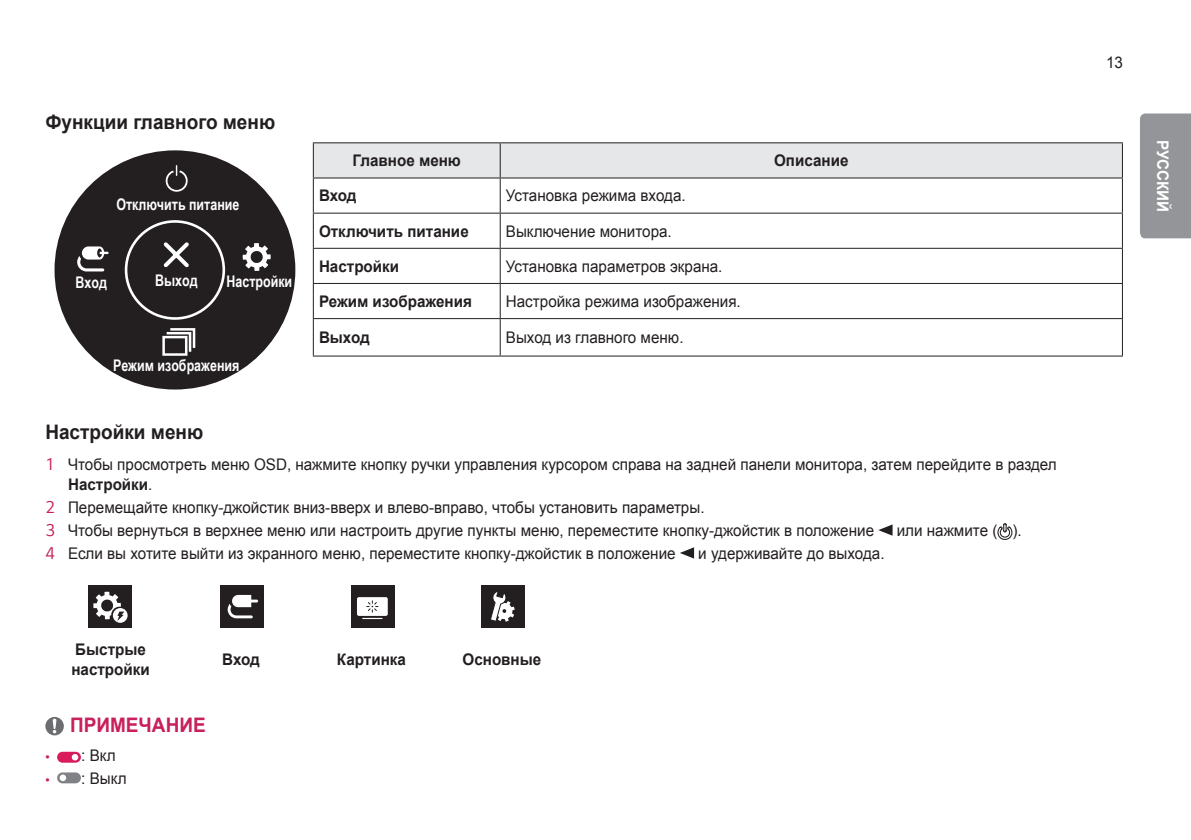
<style>
.page{position:relative;width:1191px;height:840px;background:#fff}
.page>*{position:absolute;margin:0;border:0;box-sizing:border-box;transform-origin:0 0}
.Title3{font:700 20px "Arial";color:#231f20;scale:.95 1}
.Warning{font:700 20px "Arial";color:#c8205d;scale:.95 1}
.Body{font:16px/20px "Arial";color:#231f20;scale:.95 1}
.t1{font:700 16px "Arial Narrow";color:#fff;scale:.95 1}
.Body_Bold{font:700 16px "Arial";color:#231f20;scale:.95 1}
.Body_Center{font:700 16px/20px "Arial";color:#231f20;scale:.95 1}
.Body_Bold_Center{font:700 16px "Arial";color:#231f20;scale:.95 1}
.t2{font:700 16px "Arial";color:#fff;scale:.95 1}
.s1{font-family:"LG Smart";font-size:18px;color:#c8205d}
.s2{font-weight:700}
.s3{font-family:"LG Smart";color:#c8205d}
</style>
<div class="page">
<div style="left:1140px;top:113px;width:51px;height:125px;background:#939598"></div>
<div style="left:314px;top:143px;width:808px;height:34px;background:#e6e7e9"></div>
<hr style="left:313px;top:142px;width:187px;height:1px;background:#231f20">
<hr style="left:313px;top:143px;width:1px;height:34px;background:#231f20">
<hr style="left:500px;top:142px;width:623px;height:1px;background:#231f20">
<hr style="left:500px;top:143px;width:1px;height:34px;background:#231f20">
<hr style="left:1122px;top:143px;width:1px;height:34px;background:#231f20">
<hr style="left:313px;top:177px;width:187px;height:1px;background:#231f20">
<hr style="left:313px;top:178px;width:1px;height:34px;background:#231f20">
<hr style="left:500px;top:177px;width:623px;height:1px;background:#231f20">
<hr style="left:500px;top:178px;width:1px;height:34px;background:#231f20">
<hr style="left:1122px;top:178px;width:1px;height:34px;background:#231f20">
<hr style="left:313px;top:212px;width:187px;height:1px;background:#231f20">
<hr style="left:313px;top:213px;width:1px;height:35px;background:#231f20">
<hr style="left:500px;top:212px;width:623px;height:1px;background:#231f20">
<hr style="left:500px;top:213px;width:1px;height:35px;background:#231f20">
<hr style="left:1122px;top:213px;width:1px;height:35px;background:#231f20">
<hr style="left:313px;top:248px;width:187px;height:1px;background:#231f20">
<hr style="left:313px;top:249px;width:1px;height:34px;background:#231f20">
<hr style="left:500px;top:248px;width:623px;height:1px;background:#231f20">
<hr style="left:500px;top:249px;width:1px;height:34px;background:#231f20">
<hr style="left:1122px;top:249px;width:1px;height:34px;background:#231f20">
<hr style="left:313px;top:283px;width:187px;height:1px;background:#231f20">
<hr style="left:313px;top:284px;width:1px;height:34px;background:#231f20">
<hr style="left:500px;top:283px;width:623px;height:1px;background:#231f20">
<hr style="left:500px;top:284px;width:1px;height:34px;background:#231f20">
<hr style="left:1122px;top:284px;width:1px;height:34px;background:#231f20">
<hr style="left:313px;top:318px;width:187px;height:1px;background:#231f20">
<hr style="left:313px;top:319px;width:1px;height:36px;background:#231f20">
<hr style="left:500px;top:318px;width:623px;height:1px;background:#231f20">
<hr style="left:500px;top:319px;width:1px;height:36px;background:#231f20">
<hr style="left:1122px;top:319px;width:1px;height:36px;background:#231f20">
<hr style="left:313px;top:355px;width:187px;height:1px;background:#231f20">
<hr style="left:500px;top:355px;width:623px;height:1px;background:#231f20">
<div style="left:54px;top:149px;width:242px;height:241px;background:#231f20;border-radius:50%"></div>
<svg style="left:162px;top:328px;width:34px;height:28px"></svg>
<svg style="left:77px;top:246px;width:32px;height:25px"></svg>
<div style="left:125px;top:220px;width:100px;height:99px;border:3px solid #fff;border-radius:50%"></div>
<svg style="left:166px;top:170px;width:22px;height:22px"></svg>
<div style="left:167px;top:172px;width:19px;height:18px;background:#231f20;border-radius:50%"></div>
<svg style="left:163px;top:242px;width:26px;height:26px"></svg>
<svg style="left:243px;top:243px;width:28px;height:28px"></svg>
<svg style="left:168px;top:165px;width:17px;height:13px"></svg>
<svg style="left:878px;top:524px;width:14px;height:11px"></svg>
<svg style="left:997px;top:523px;width:15px;height:16px"></svg>
<svg style="left:680px;top:547px;width:14px;height:11px"></svg>
<div style="left:88px;top:585px;width:43px;height:42px;background:#231f20"></div>
<svg style="left:113px;top:607px;width:15px;height:15px"></svg>
<svg style="left:93px;top:591px;width:31px;height:29px"></svg>
<div style="left:220px;top:585px;width:44px;height:42px;background:#231f20"></div>
<svg style="left:228px;top:594px;width:30px;height:24px"></svg>
<div style="left:351px;top:585px;width:43px;height:42px;background:#231f20"></div>
<div style="left:357px;top:596px;width:31px;height:19px;background:#fff;border-radius:2px"></div>
<svg style="left:363px;top:600px;width:19px;height:18px"></svg>
<div style="left:481px;top:585px;width:43px;height:42px;background:#231f20"></div>
<svg style="left:490px;top:592px;width:25px;height:29px"></svg>
<svg style="left:45px;top:717px;width:19px;height:18px"></svg>
<div style="left:57px;top:751px;width:24px;height:11px;background:#d91a5b;border-radius:5px"></div>
<div style="left:72px;top:753px;width:6px;height:7px;background:#fff;border-radius:50%"></div>
<div style="left:57px;top:772px;width:24px;height:10px;background:#808285;border-radius:5px"></div>
<svg style="left:60px;top:774px;width:6px;height:6px"></svg>
<p class="Title3" style="left:45px;top:108px;width:243px">Функции главного меню</p>
<p class="t1" style="left:116px;top:192px;width:131px">Отключить питание</p>
<p class="t1" style="left:155px;top:268px;width:46px">Выход</p>
<p class="t1" style="left:76px;top:270px;width:35px">Вход</p>
<p class="t1" style="left:226px;top:269px;width:71px">Настройки</p>
<p class="t1" style="left:113px;top:353px;width:135px">Режим изображения</p>
<p class="Body_Bold_Center" style="left:352px;top:150px;width:116px">Главное меню</p>
<p class="Body_Bold_Center" style="left:774px;top:150px;width:80px">Описание</p>
<p class="Body_Bold" style="left:319px;top:185px;width:41px">Вход</p>
<p class="Body" style="left:506px;top:186px;width:191px">Установка режима входа.</p>
<p class="Body_Bold" style="left:319px;top:220px;width:159px">Отключить питание</p>
<p class="Body" style="left:506px;top:221px;width:176px">Выключение монитора.</p>
<p class="Body_Bold" style="left:319px;top:255px;width:86px">Настройки</p>
<p class="Body" style="left:506px;top:256px;width:229px">Установка параметров экрана.</p>
<p class="Body_Bold" style="left:319px;top:290px;width:163px">Режим изображения</p>
<p class="Body" style="left:506px;top:291px;width:249px">Настройка режима изображения.</p>
<p class="Body_Bold" style="left:319px;top:326px;width:55px">Выход</p>
<p class="Body" style="left:506px;top:327px;width:188px">Выход из главного меню.</p>
<p class="Title3" style="left:45px;top:418px;width:168px">Настройки меню</p>
<p class="Body" style="left:68px;top:454px;width:1042px;text-indent:-23px"><span class="s1">1</span> Чтобы просмотреть меню OSD, нажмите кнопку ручки управления курсором справа на задней панели монитора, затем перейдите в раздел<br><span class="s2">Настройки</span>.</p>
<p class="Body" style="left:45px;top:497px;width:695px"><span class="s1">2</span> Перемещайте кнопку-джойстик вниз-вверх и влево-вправо, чтобы установить параметры.</p>
<p class="Body" style="left:45px;top:520px;width:874px"><span class="s1">3</span> Чтобы вернуться в верхнее меню или настроить другие пункты меню, переместите кнопку-джойстик в положение</p>
<p class="Body" style="left:896px;top:520px;width:133px">или нажмите ( ).</p>
<p class="Body" style="left:45px;top:543px;width:665px"><span class="s1">4</span> Если вы хотите выйти из экранного меню, переместите кнопку-джойстик в положение</p>
<p class="Body" style="left:698px;top:543px;width:198px">и удерживайте до выхода.</p>
<p class="Body_Center" style="left:71px;top:639px;width:84px">Быстрые настройки</p>
<p class="Body_Center" style="left:222px;top:649px;width:41px">Вход</p>
<p class="Body_Center" style="left:337px;top:649px;width:74px">Картинка</p>
<p class="Body_Center" style="left:462px;top:649px;width:84px">Основные</p>
<p class="Warning" style="left:70px;top:711px;width:144px">ПРИМЕЧАНИЕ</p>
<p class="Body" style="left:45px;top:744px;width:75px"><span class="s3">•</span> : Вкл</p>
<p class="Body" style="left:45px;top:767px;width:87px"><span class="s3">•</span> : Выкл</p>
<p class="Body" style="left:1106px;top:53px;width:19px">13</p>
<p class="t2" style="left:1173px;top:140px;width:78px;rotate:90deg">РУССКИЙ</p>
</div>
